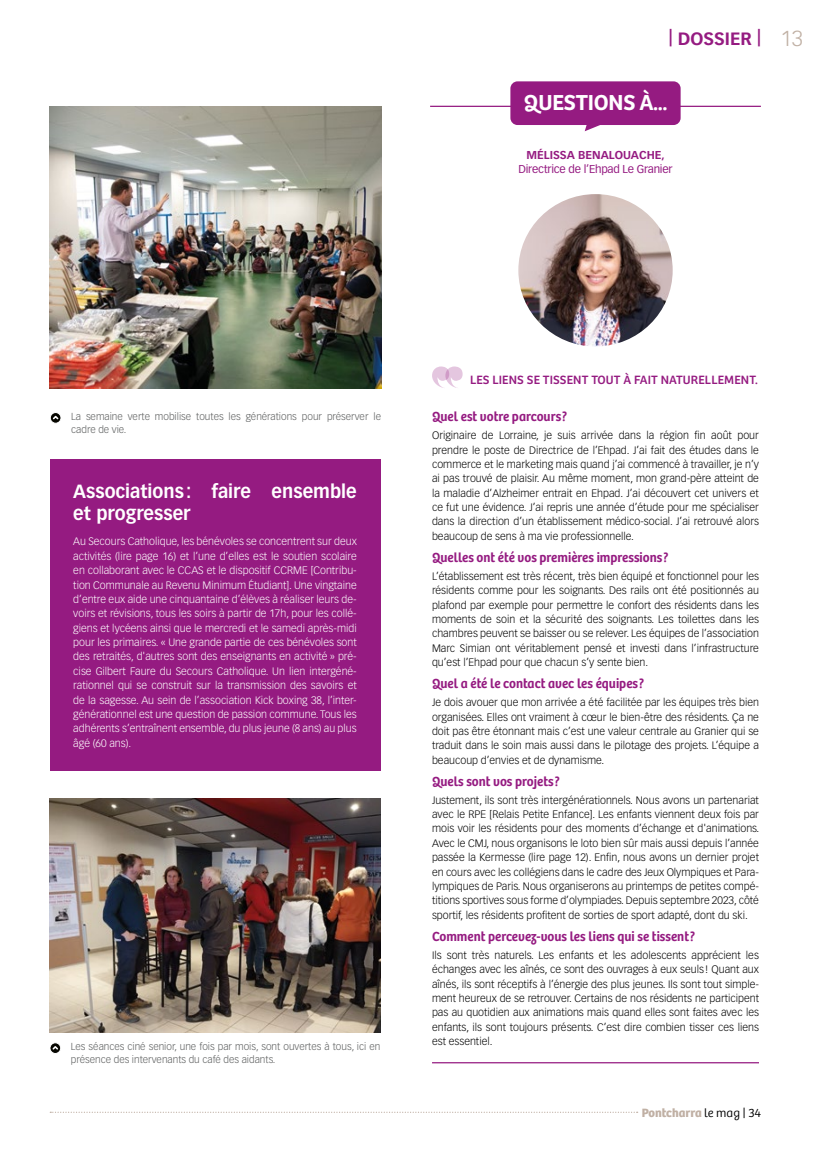
<style>
.page{position:relative;width:823px;height:1152px;background:#fff}
.page>*{position:absolute;margin:0;border:0;box-sizing:border-box;transform-origin:0 0}
.t1{font:600 22.5px "Bree";letter-spacing:-.01em;color:#fff}
.t2{font:700 18.75px/22.5px "Vectora LT Pro";color:#fff;scale:.95 1}
.t3{font:700 17.5px "Vectora LT Pro";color:#951b81}
.t4{font:600 13.75px "Bree";color:#951b81;scale:.95 1}
.t5{font:12.5px "Bree";letter-spacing:.01em;color:#951b81}
.t6{font:700 12.5px "Bree";color:#c0b0a4}
.t7{font:11.25px "Vectora LT Pro";letter-spacing:-.02em;color:#951b81}
.t8{font:700 11.25px "Vectora LT Pro";color:#951b81}
.t9{font:300 10.62px/14.4px "Vectora LT Pro";color:#000;text-align:justify}
.t10{font:300 10.62px/14.4px "Vectora LT Pro";color:#fff;text-align:justify}
.t11{font:300 10px/13.1px "Vectora LT Pro";color:#5a5c5c}
.s1{font-weight:300;font-size:21.25px;color:#c0b0a4}
.s2{font-weight:300;color:#000}
</style>
<div class="page">
<img style="left:50px;top:107px;width:331px;height:281px">
<img style="left:518px;top:194px;width:154px;height:152px">
<svg style="left:432px;top:366px;width:30px;height:22px"></svg>
<hr style="left:432px;top:1062px;width:326px;height:1px;background:#951b81">
<hr style="left:430px;top:106px;width:330px;height:1px;background:#951b81">
<div style="left:50px;top:459px;width:330px;height:312px;background:#951b81"></div>
<img style="left:49px;top:798px;width:331px;height:234px">
<div style="left:510px;top:81px;width:170px;height:44px;background:#951b81;border-radius:7px"></div>
<svg style="left:584px;top:125px;width:16px;height:6px"></svg>
<div style="left:50px;top:412px;width:11px;height:11px;border:1px solid #fff;border-radius:50%"></div>
<svg style="left:51px;top:414px;width:9px;height:7px"></svg>
<div style="left:50px;top:1042px;width:11px;height:11px;border:1px solid #fff;border-radius:50%"></div>
<svg style="left:51px;top:1044px;width:9px;height:7px"></svg>
<svg style="left:50px;top:1111px;width:587px;height:2px"></svg>
<h3 class="t3" style="left:668px;top:28px;width:136px">| DOSSIER | <span class="s1">13</span></h3>
<h1 class="t1" style="left:523px;top:85px;width:145px">QUESTIONS À...</h1>
<p class="t8" style="left:526px;top:148px;width:140px">MÉLISSA BENALOUACHE,</p>
<p class="t7" style="left:518px;top:162px;width:156px">Directrice de l’Ehpad Le Granier</p>
<p class="t11" style="left:71px;top:410px;width:311px">La semaine verte mobilise toutes les générations pour préserver le cadre de vie.</p>
<h2 class="t2" style="left:73px;top:480px;width:300px">Associations: faire ensemble et progresser</h2>
<p class="t10" style="left:73px;top:534px;width:285px">Au Secours Catholique, les bénévoles se concentrent sur deux activités (lire page 16) et l’une d’elles est le soutien scolaire en collaborant avec le CCAS et le dispositif CCRME [Contribu&shy;tion Communale au Revenu Minimum Étudiant]. Une vingtaine d’entre eux aide une cinquantaine d’élèves à réaliser leurs de&shy;voirs et révisions, tous les soirs à partir de 17h, pour les collé&shy;giens et lycéens ainsi que le mercredi et le samedi après-midi pour les primaires. « Une grande partie de ces bénévoles sont des retraités, d'autres sont des enseignants en activité » pré&shy;cise Gilbert Faure du Secours Catholique. Un lien intergéné&shy;rationnel qui se construit sur la transmission des savoirs et de la sagesse. Au sein de l’association Kick boxing 38, l’inter&shy;générationnel est une question de passion commune. Tous les adhérents s’entraînent ensemble, du plus jeune (8 ans) au plus âgé (60 ans).</p>
<p class="t11" style="left:71px;top:1040px;width:311px">Les séances ciné senior, une fois par mois, sont ouvertes à tous, ici en présence des intervenants du café des aidants.</p>
<p class="t5" style="left:469px;top:373px;width:289px">LES LIENS SE TISSENT TOUT À FAIT NATURELLEMENT.</p>
<p class="t4" style="left:432px;top:406px;width:144px">Quel est votre parcours ?</p>
<p class="t9" style="left:432px;top:428px;width:328px">Originaire de Lorraine, je suis arrivée dans la région fin août pour prendre le poste de Directrice de l’Ehpad. J’ai fait des études dans le commerce et le marketing mais quand j’ai commencé à travailler, je n’y ai pas trouvé de plaisir. Au même moment, mon grand-père atteint de la maladie d’Alzheimer entrait en Ehpad. J’ai découvert cet univers et ce fut une évidence. J’ai repris une année d’étude pour me spécialiser dans la direction d’un établissement médico-social. J’ai retrouvé alors beaucoup de sens à ma vie professionnelle.</p>
<p class="t4" style="left:432px;top:546px;width:250px">Quelles ont été vos premières impressions ?</p>
<p class="t9" style="left:432px;top:569px;width:328px">L’établissement est très récent, très bien équipé et fonctionnel pour les résidents comme pour les soignants. Des rails ont été positionnés au plafond par exemple pour permettre le confort des résidents dans les moments de soin et la sécurité des soignants. Les toilettes dans les chambres peuvent se baisser ou se relever. Les équipes de l’association Marc Simian ont véritablement pensé et investi dans l’infrastructure qu’est l’Ehpad pour que chacun s’y sente bien.</p>
<p class="t4" style="left:432px;top:673px;width:225px">Quel a été le contact avec les équipes ?</p>
<p class="t9" style="left:432px;top:695px;width:328px">Je dois avouer que mon arrivée a été facilitée par les équipes très bien organisées. Elles ont vraiment à cœur le bien-être des résidents. Ça ne doit pas être étonnant mais c’est une valeur centrale au Granier qui se traduit dans le soin mais aussi dans le pilotage des projets. L’équipe a beaucoup d’envies et de dynamisme.</p>
<p class="t4" style="left:432px;top:770px;width:136px">Quels sont vos projets ?</p>
<p class="t9" style="left:432px;top:792px;width:328px">Justement, ils sont très intergénérationnels. Nous avons un partenariat avec le RPE [Relais Petite Enfance]. Les enfants viennent deux fois par mois voir les résidents pour des moments d’échange et d'animations.<br>Avec le CMJ, nous organisons le loto bien sûr mais aussi depuis l’année passée la Kermesse (lire page 12). Enfin, nous avons un dernier projet en cours avec les collégiens dans le cadre des Jeux Olympiques et Para&shy;lympiques de Paris. Nous organiserons au printemps de petites compé&shy;titions sportives sous forme d’olympiades. Depuis septembre 2023, côté sportif, les résidents profitent de sorties de sport adapté, dont du ski.</p>
<p class="t4" style="left:432px;top:925px;width:278px">Comment percevez-vous les liens qui se tissent ?</p>
<p class="t9" style="left:432px;top:947px;width:328px">Ils sont très naturels. Les enfants et les adolescents apprécient les échanges avec les aînés, ce sont des ouvrages à eux seuls ! Quant aux aînés, ils sont réceptifs à l’énergie des plus jeunes. Ils sont tout simple&shy;ment heureux de se retrouver. Certains de nos résidents ne participent pas au quotidien aux animations mais quand elles sont faites avec les enfants, ils sont toujours présents. C’est dire combien tisser ces liens est essentiel.</p>
<p class="t6" style="left:641px;top:1104px;width:120px">Pontcharra <span class="s2">le mag | 34</span></p>
</div>
